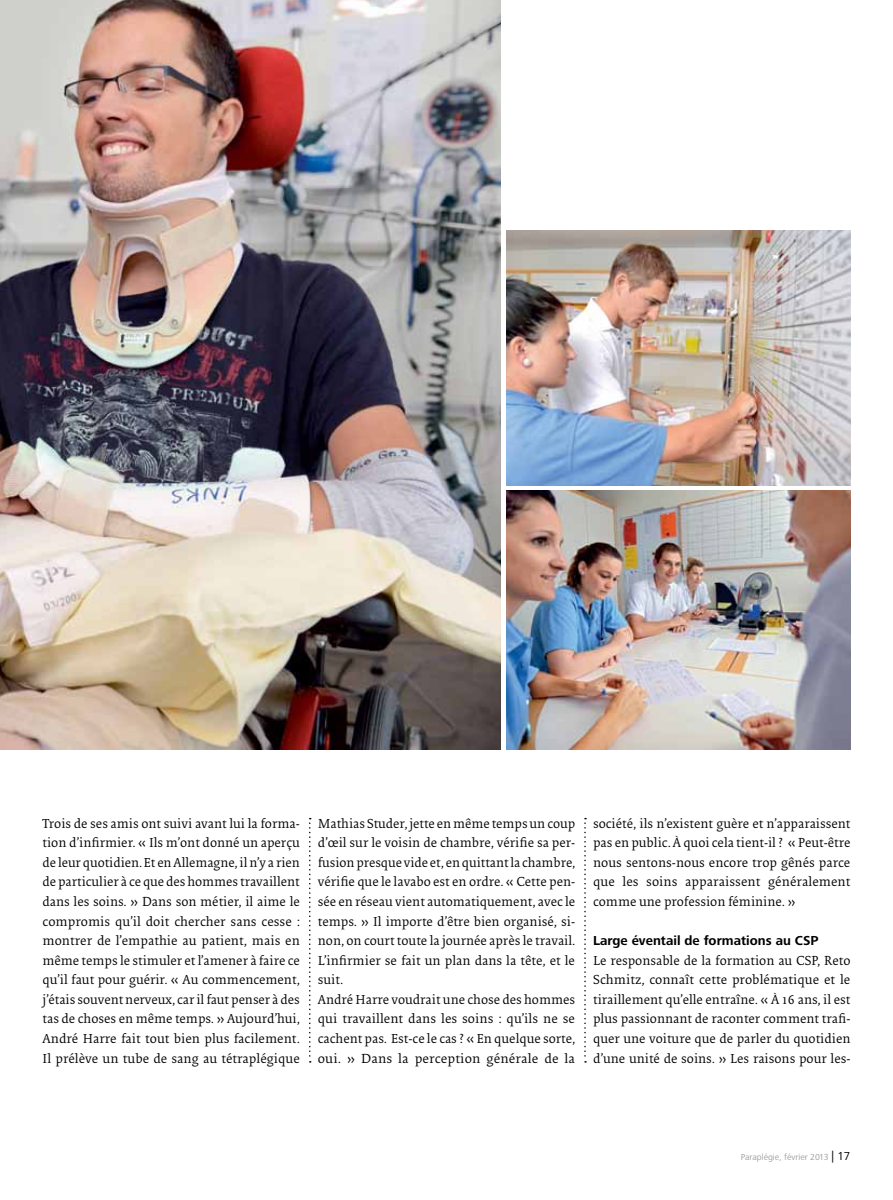
<style>
.page{position:relative;width:893px;height:1200px;background:#fff}
.page>*{position:absolute;margin:0;border:0;box-sizing:border-box;transform-origin:0 0}
.t1{font:13.5px/19.5px "Collis";color:#000;text-align:justify}
.t2{font:700 13.5px "Frutiger Next Pro";color:#000}
.t3{font:9px "Frutiger Next Pro";color:#9d9fa2}
.s1{font-size:12px;color:#000}
</style>
<div class="page">
<svg style="left:584px;top:817px;width:2px;height:245px"></svg>
<svg style="left:309px;top:817px;width:2px;height:245px"></svg>
<img style="left:507px;top:230px;width:343px;height:255px">
<img style="left:0;top:0;width:500px;height:749px">
<img style="left:507px;top:490px;width:343px;height:259px">
<p class="t1" style="left:43px;top:814px;width:259px">Trois de ses amis ont suivi avant lui la forma&shy;tion d’infirmier. « Ils m’ont donné un aperçu de leur quotidien. Et en Allemagne, il n’y a rien de particulier à ce que des hommes travaillent dans les soins. » Dans son métier, il aime le compromis qu’il doit chercher sans cesse : montrer de l’empathie au patient, mais en même temps le stimuler et l’amener à faire ce qu’il faut pour guérir. « Au commencement, j’étais souvent nerveux, car il faut penser à des tas de choses en même temps. » Aujourd’hui, André Harre fait tout bien plus facilement.<br>Il prélève un tube de sang au tétraplégique</p>
<p class="t1" style="left:318px;top:814px;width:259px;text-align:left">Mathias Studer, jette en même temps un coup d’œil sur le voisin de chambre, vérifie sa per&shy;fusion presque vide et, en quittant la chambre, vérifie que le lavabo est en ordre. « Cette pen&shy;sée en réseau vient automatiquement, avec le temps. » Il importe d’être bien organisé, si&shy;non, on court toute la journée après le travail.<br>L’infirmier se fait un plan dans la tête, et le suit.<br>André Harre voudrait une chose des hommes qui travaillent dans les soins : qu’ils ne se cachent pas. Est-ce le cas ? « En quelque sorte, oui. » Dans la perception générale de la</p>
<p class="t1" style="left:593px;top:814px;width:259px">société, ils n’existent guère et n’apparaissent pas en public. À quoi cela tient-il ? « Peut-être nous sentons-nous encore trop gênés parce que les soins apparaissent généralement comme une profession féminine. »</p>
<p class="t2" style="left:593px;top:932px;width:227px">Large éventail de formations au CSP</p>
<p class="t1" style="left:593px;top:951px;width:259px">Le responsable de la formation au CSP, Reto Schmitz, connaît cette problématique et le tiraillement qu’elle entraîne. « À 16 ans, il est plus passionnant de raconter comment trafi&shy;quer une voiture que de parler du quotidien d’une unité de soins. » Les raisons pour les-</p>
<p class="t3" style="left:741px;top:1151px;width:111px">Paraplégie, février 2013 <span class="s1">| 17</span></p>
</div>
